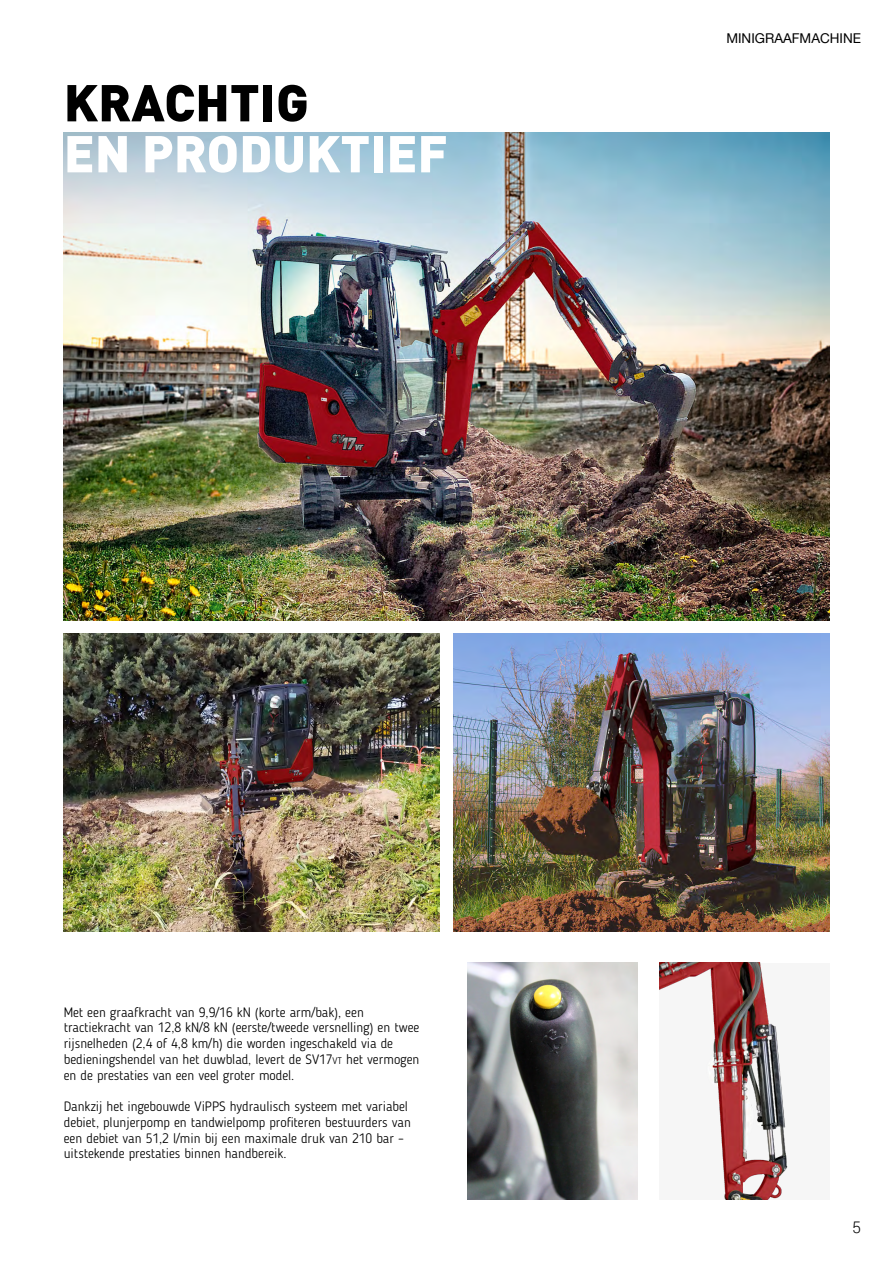
<style>
.page{position:relative;width:893px;height:1263px;background:#fff}
.page>*{position:absolute;margin:0;border:0;box-sizing:border-box;transform-origin:0 0}
.t1{font:900 51px "DIN Pro";color:#fff}
.t2{font:900 51px "DIN Pro";color:#000}
.t3{font:300 15.9px "Roboto";color:#000}
.t4{font:300 13.5px/15.8px "Blogger Sans";color:#000}
.t5{font:13.5px "Helvetica Neue LT Com";color:#000}
.s1{font-size:9.45px}
</style>
<div class="page">
<img style="left:64px;top:133px;width:765px;height:488px">
<img style="left:64px;top:634px;width:375px;height:297px">
<img style="left:454px;top:634px;width:375px;height:297px">
<img style="left:468px;top:963px;width:170px;height:236px">
<img style="left:659px;top:963px;width:129px;height:236px">
<h1 class="t2" style="left:64px;top:59px;width:247px">KRACHTIG</h1>
<h1 class="t1" style="left:64px;top:110px;width:386px">EN PRODUKTIEF</h1>
<p class="t5" style="left:726px;top:29px;width:136px">MINIGRAAFMACHINE</p>
<p class="t4" style="left:64px;top:1004px;width:357px">Met een graafkracht van 9,9/16 kN (korte arm/bak), een tractiekracht van 12,8 kN/8 kN (eerste/tweede versnelling) en twee rijsnelheden (2,4 of 4,8 km/h) die worden ingeschakeld via de bedieningshendel van het duwblad, levert de SV17<span class="s1">vt</span> het vermogen en de prestaties van een veel groter model.</p>
<p class="t4" style="left:64px;top:1098px;width:349px">Dankzij het ingebouwde ViPPS hydraulisch systeem met variabel debiet, plunjerpomp en tandwielpomp profiteren bestuurders van een debiet van 51,2 l/min bij een maximale druk van 210 bar – uitstekende prestaties binnen handbereik.</p>
<p class="t3" style="left:852px;top:1216px;width:10px">5</p>
</div>
